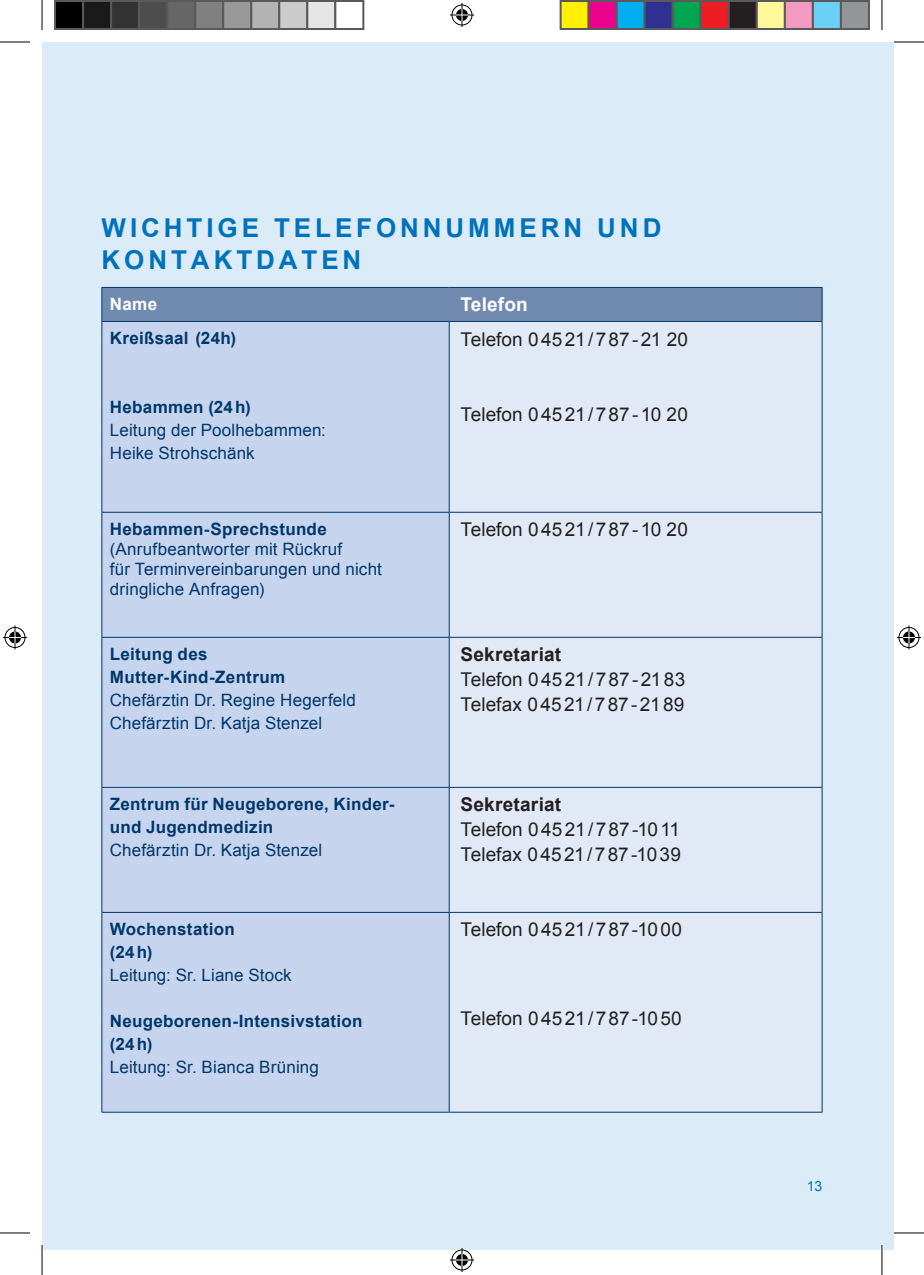
<style>
.page{position:relative;width:924px;height:1275px;background:#fff}
.page>*{position:absolute;margin:0;border:0;box-sizing:border-box;transform-origin:0 0}
.t1{font:700 26px/32px "Arial";letter-spacing:.15em;color:#0072bc}
.t2{font:19px/25px "Arial";letter-spacing:.005em;color:#231f20}
.t3{font:700 19px "Arial";letter-spacing:.01em;color:#231f20}
.t4{font:700 19px "Arial";letter-spacing:.01em;color:#fff}
.t5{font:17px/23px "Arial";letter-spacing:.01em;color:#00376b}
.t6{font:700 17px/23px "Arial";letter-spacing:.015em;color:#00376b}
.t7{font:700 17px "Arial";color:#fff}
.t8{font:14px "Arial";color:#0072bc}
</style>
<div class="page">
<div style="left:42px;top:42px;width:850px;height:1208px;background:#dbebf8"></div>
<div style="left:102px;top:288px;width:719px;height:33px;background:#718ab0"></div>
<div style="left:102px;top:322px;width:346px;height:789px;background:#c6d5ed"></div>
<svg style="left:449px;top:322px;width:372px;height:789px"></svg>
<hr style="left:101px;top:322px;width:1px;height:190px;background:#00376b">
<hr style="left:448px;top:322px;width:1px;height:190px;background:#00376b">
<hr style="left:821px;top:322px;width:1px;height:190px;background:#00376b">
<hr style="left:101px;top:512px;width:1px;height:125px;background:#00376b">
<hr style="left:448px;top:512px;width:1px;height:125px;background:#00376b">
<hr style="left:821px;top:512px;width:1px;height:125px;background:#00376b">
<hr style="left:102px;top:637px;width:347px;height:1px;background:#00376b">
<hr style="left:101px;top:637px;width:1px;height:150px;background:#00376b">
<hr style="left:449px;top:637px;width:373px;height:1px;background:#00376b">
<hr style="left:448px;top:637px;width:1px;height:150px;background:#00376b">
<hr style="left:821px;top:637px;width:1px;height:150px;background:#00376b">
<hr style="left:102px;top:787px;width:347px;height:1px;background:#00376b">
<hr style="left:101px;top:787px;width:1px;height:125px;background:#00376b">
<hr style="left:449px;top:787px;width:373px;height:1px;background:#00376b">
<hr style="left:448px;top:787px;width:1px;height:125px;background:#00376b">
<hr style="left:821px;top:787px;width:1px;height:125px;background:#00376b">
<hr style="left:102px;top:912px;width:347px;height:1px;background:#00376b">
<hr style="left:101px;top:912px;width:1px;height:200px;background:#00376b">
<hr style="left:449px;top:912px;width:373px;height:1px;background:#00376b">
<hr style="left:448px;top:912px;width:1px;height:200px;background:#00376b">
<hr style="left:821px;top:912px;width:1px;height:200px;background:#00376b">
<hr style="left:102px;top:1111px;width:347px;height:1px;background:#00376b">
<hr style="left:449px;top:1111px;width:373px;height:1px;background:#00376b">
<hr style="left:102px;top:287px;width:347px;height:1px;background:#00376b">
<hr style="left:101px;top:288px;width:1px;height:33px;background:#00376b">
<hr style="left:449px;top:287px;width:373px;height:1px;background:#00376b">
<hr style="left:821px;top:288px;width:1px;height:33px;background:#00376b">
<hr style="left:102px;top:321px;width:347px;height:1px;background:#00376b">
<hr style="left:449px;top:321px;width:373px;height:1px;background:#00376b">
<hr style="left:102px;top:512px;width:347px;height:1px;background:#00376b">
<hr style="left:449px;top:512px;width:373px;height:1px;background:#00376b">
<hr style="left:448px;top:288px;width:1px;height:33px;background:#718ab0">
<hr style="left:880px;top:1245px;width:2px;height:30px;background:#fff">
<hr style="left:0;top:42px;width:30px;height:1px;background:#000">
<hr style="left:893px;top:42px;width:30px;height:1px;background:#000">
<hr style="left:0;top:1232px;width:30px;height:1px;background:#000">
<hr style="left:893px;top:1232px;width:30px;height:1px;background:#000">
<hr style="left:42px;top:0;width:1px;height:30px;background:#000">
<hr style="left:42px;top:1245px;width:1px;height:30px;background:#000">
<hr style="left:881px;top:0;width:1px;height:30px;background:#000">
<hr style="left:881px;top:1245px;width:1px;height:30px;background:#000">
<svg style="left:450px;top:3px;width:24px;height:24px"></svg>
<svg style="left:450px;top:1248px;width:24px;height:24px"></svg>
<svg style="left:3px;top:625px;width:24px;height:24px"></svg>
<svg style="left:897px;top:625px;width:23px;height:24px"></svg>
<div style="left:55px;top:1px;width:28px;height:28px;background:#000"></div>
<div style="left:54px;top:0;width:30px;height:30px;border:2px solid #595959"></div>
<div style="left:83px;top:1px;width:28px;height:28px;background:#1a1a1a"></div>
<div style="left:82px;top:0;width:30px;height:30px;border:2px solid #595959"></div>
<div style="left:111px;top:1px;width:28px;height:28px;background:#333"></div>
<div style="left:110px;top:0;width:30px;height:30px;border:2px solid #595959"></div>
<div style="left:139px;top:1px;width:28px;height:28px;background:#4d4d4d"></div>
<div style="left:138px;top:0;width:30px;height:30px;border:2px solid #595959"></div>
<div style="left:167px;top:1px;width:28px;height:28px;background:#666"></div>
<div style="left:166px;top:0;width:30px;height:30px;border:2px solid #595959"></div>
<div style="left:195px;top:1px;width:28px;height:28px;background:#808080"></div>
<div style="left:194px;top:0;width:30px;height:30px;border:2px solid #595959"></div>
<div style="left:223px;top:1px;width:28px;height:28px;background:#999"></div>
<div style="left:222px;top:0;width:30px;height:30px;border:2px solid #595959"></div>
<div style="left:251px;top:1px;width:28px;height:28px;background:#b3b3b3"></div>
<div style="left:250px;top:0;width:30px;height:30px;border:2px solid #595959"></div>
<div style="left:279px;top:1px;width:28px;height:28px;background:#ccc"></div>
<div style="left:278px;top:0;width:30px;height:30px;border:2px solid #595959"></div>
<div style="left:307px;top:1px;width:28px;height:28px;background:#e6e6e6"></div>
<div style="left:306px;top:0;width:30px;height:30px;border:2px solid #595959"></div>
<div style="left:334px;top:0;width:30px;height:30px;border:2px solid #595959"></div>
<div style="left:560px;top:1px;width:28px;height:28px;background:#fff101"></div>
<div style="left:559px;top:0;width:30px;height:30px;border:2px solid #595959"></div>
<div style="left:588px;top:1px;width:28px;height:28px;background:#ed028c"></div>
<div style="left:587px;top:0;width:30px;height:30px;border:2px solid #595959"></div>
<div style="left:616px;top:1px;width:28px;height:28px;background:#00aeef"></div>
<div style="left:615px;top:0;width:30px;height:30px;border:2px solid #595959"></div>
<div style="left:644px;top:1px;width:28px;height:28px;background:#2e3092"></div>
<div style="left:643px;top:0;width:30px;height:30px;border:2px solid #595959"></div>
<div style="left:672px;top:1px;width:28px;height:28px;background:#00a54f"></div>
<div style="left:671px;top:0;width:30px;height:30px;border:2px solid #595959"></div>
<div style="left:700px;top:1px;width:28px;height:28px;background:#ee1d23"></div>
<div style="left:699px;top:0;width:30px;height:30px;border:2px solid #595959"></div>
<div style="left:728px;top:1px;width:28px;height:28px;background:#231f20"></div>
<div style="left:727px;top:0;width:30px;height:30px;border:2px solid #595959"></div>
<div style="left:756px;top:1px;width:28px;height:28px;background:#fff79a"></div>
<div style="left:755px;top:0;width:30px;height:30px;border:2px solid #595959"></div>
<div style="left:784px;top:1px;width:28px;height:28px;background:#f499c2"></div>
<div style="left:783px;top:0;width:30px;height:30px;border:2px solid #595959"></div>
<div style="left:812px;top:1px;width:28px;height:28px;background:#6bcff6"></div>
<div style="left:811px;top:0;width:30px;height:30px;border:2px solid #595959"></div>
<div style="left:840px;top:1px;width:28px;height:28px;background:#939598"></div>
<div style="left:839px;top:0;width:30px;height:30px;border:2px solid #595959"></div>
<h1 class="t1" style="left:102px;top:213px;width:561px">WICHTIGE TELEFONNUMMERN UND<br>KONTAKTDATEN</h1>
<p class="t7" style="left:110px;top:293px;width:49px">Name</p>
<p class="t4" style="left:460px;top:292px;width:69px">Telefon</p>
<p class="t6" style="left:110px;top:327px;width:128px">Kreißsaal (24h)</p>
<p class="t2" style="left:460px;top:326px;width:229px">Telefon 04521/787-21 20</p>
<p class="t6" style="left:110px;top:396px;width:142px">Hebammen (24h)</p>
<p class="t5" style="left:110px;top:419px;width:217px">Leitung der Poolhebammen:<br>Heike Strohschänk</p>
<p class="t6" style="left:110px;top:518px;width:218px">Hebammen-Sprechstunde</p>
<p class="t5" style="left:110px;top:539px;width:273px;line-height:20px">(Anrufbeantworter mit Rückruf<br>für Terminvereinbarungen und nicht dringliche Anfragen)</p>
<p class="t6" style="left:110px;top:643px;width:177px">Leitung des<br>Mutter-Kind-Zentrum</p>
<p class="t5" style="left:110px;top:688px;width:247px">Chefärztin Dr. Regine Hegerfeld<br>Chefärztin Dr. Katja Stenzel</p>
<p class="t6" style="left:110px;top:793px;width:286px">Zentrum für Neugeborene, Kinder&shy;und Jugendmedizin</p>
<p class="t5" style="left:110px;top:838px;width:214px">Chefärztin Dr. Katja Stenzel</p>
<p class="t6" style="left:110px;top:918px;width:126px">Wochenstation (24h)</p>
<p class="t5" style="left:110px;top:963px;width:183px">Leitung: Sr. Liane Stock</p>
<p class="t6" style="left:110px;top:1010px;width:254px">Neugeborenen-Intensivstation (24h)</p>
<p class="t5" style="left:110px;top:1055px;width:210px">Leitung: Sr. Bianca Brüning</p>
<p class="t2" style="left:460px;top:401px;width:229px">Telefon 04521/787-10 20</p>
<p class="t2" style="left:460px;top:517px;width:229px">Telefon 04521/787-10 20</p>
<p class="t3" style="left:460px;top:642px;width:102px">Sekretariat</p>
<p class="t2" style="left:460px;top:667px;width:226px">Telefon 04521/787-2183<br>Telefax 04521/787-2189</p>
<p class="t3" style="left:460px;top:792px;width:102px">Sekretariat</p>
<p class="t2" style="left:460px;top:817px;width:222px">Telefon 04521/787-1011<br>Telefax 04521/787-1039</p>
<p class="t2" style="left:460px;top:917px;width:223px">Telefon 04521/787-1000</p>
<p class="t2" style="left:460px;top:1006px;width:223px">Telefon 04521/787-1050</p>
<p class="t8" style="left:806px;top:1177px;width:17px">13</p>
</div>
